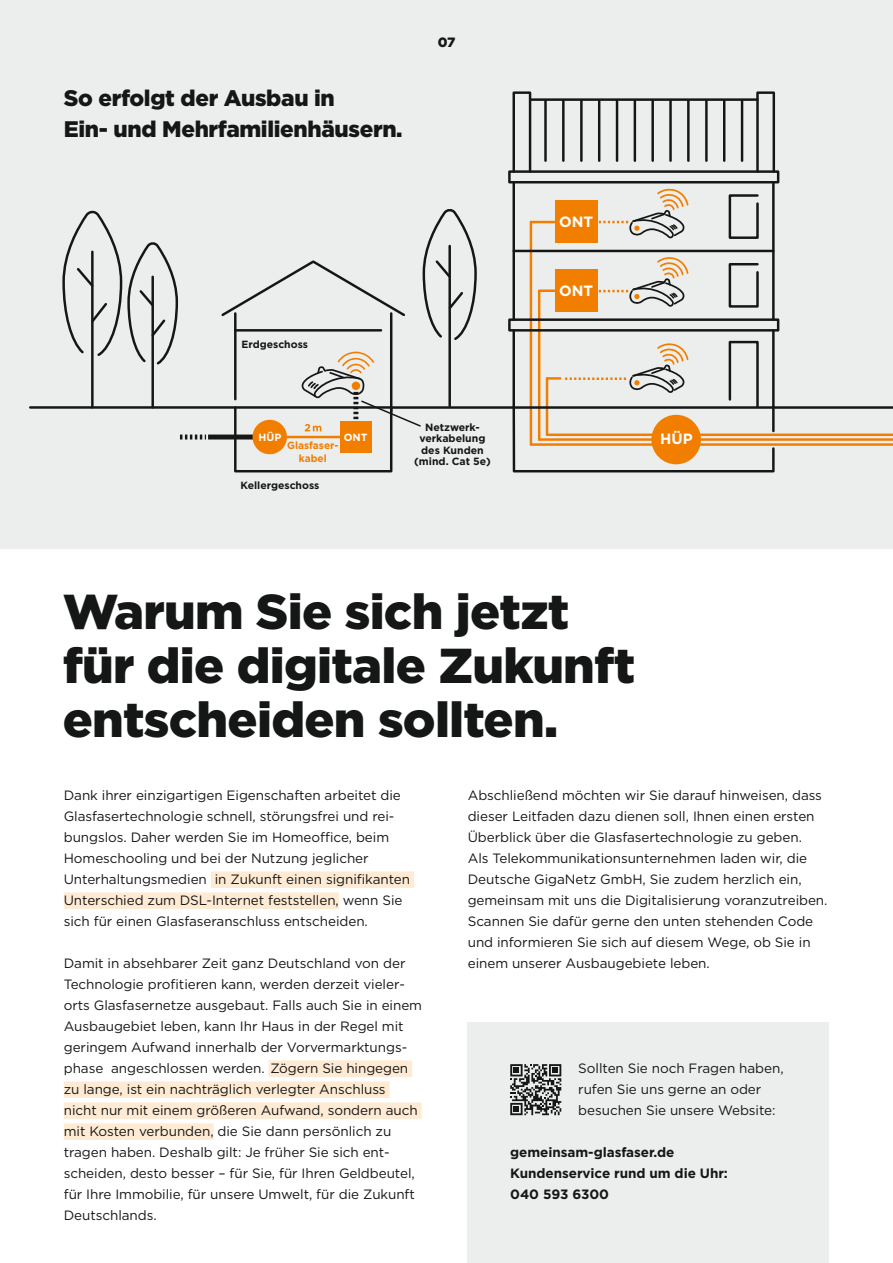
<style>
.page{position:relative;width:893px;height:1263px;background:#fff}
.page>*{position:absolute;margin:0;border:0;box-sizing:border-box;transform-origin:0 0}
.t1{font:900 49.05px/53.8px "Gotham";letter-spacing:-.015em;color:#151616}
.t2{font:900 22.5px/31.5px "Gotham";letter-spacing:-.015em;color:#151616}
.t3{font:700 14.85px "Gotham";color:#fff}
.t4{font:13.5px/21px "Gotham";letter-spacing:-.005em;color:#151616}
.t5{font:700 13.5px/21px "Gotham";letter-spacing:-.005em;color:#151616}
.t6{font:900 13.5px "Gotham";color:#151616}
.t7{font:700 10.5px/11.6px "Gotham";color:#151616;text-align:center}
.t8{font:700 10.35px "Gotham";color:#151616}
.t9{font:700 10.35px/12.1px "Gotham";color:#f27e00;text-align:center}
.t10{font:700 10.35px "Gotham";color:#fff}
</style>
<div class="page">
<div style="left:0;top:0;width:893px;height:548px;background:#eceded"></div>
<hr style="left:448px;top:246px;width:3px;height:160px;background:#151616">
<svg style="left:422px;top:209px;width:55px;height:133px"></svg>
<div style="left:756px;top:91px;width:19px;height:82px;border:2px solid #151616"></div>
<hr style="left:772px;top:330px;width:3px;height:77px;background:#151616">
<hr style="left:772px;top:182px;width:3px;height:138px;background:#151616">
<hr style="left:741px;top:101px;width:2px;height:60px;background:#151616">
<div style="left:508px;top:170px;width:271px;height:13px;border:2px solid #151616"></div>
<div style="left:512px;top:91px;width:19px;height:82px;border:2px solid #151616"></div>
<svg style="left:728px;top:263px;width:31px;height:45px"></svg>
<svg style="left:728px;top:194px;width:31px;height:45px"></svg>
<hr style="left:512px;top:330px;width:3px;height:77px;background:#151616">
<hr style="left:512px;top:182px;width:3px;height:138px;background:#151616">
<hr style="left:531px;top:98px;width:226px;height:3px;background:#151616">
<hr style="left:580px;top:101px;width:3px;height:60px;background:#151616">
<hr style="left:562px;top:101px;width:3px;height:60px;background:#151616">
<hr style="left:544px;top:101px;width:3px;height:60px;background:#151616">
<hr style="left:598px;top:101px;width:2px;height:60px;background:#151616">
<hr style="left:616px;top:101px;width:2px;height:60px;background:#151616">
<hr style="left:634px;top:101px;width:2px;height:60px;background:#151616">
<hr style="left:651px;top:101px;width:3px;height:60px;background:#151616">
<hr style="left:669px;top:101px;width:3px;height:60px;background:#151616">
<hr style="left:687px;top:101px;width:3px;height:60px;background:#151616">
<hr style="left:705px;top:101px;width:3px;height:60px;background:#151616">
<hr style="left:723px;top:101px;width:2px;height:60px;background:#151616">
<hr style="left:686px;top:438px;width:207px;height:3px;background:#f27e00">
<hr style="left:685px;top:433px;width:208px;height:3px;background:#f27e00">
<hr style="left:684px;top:443px;width:209px;height:3px;background:#f27e00">
<hr style="left:538px;top:291px;width:2px;height:149px;background:#f27e00">
<hr style="left:530px;top:222px;width:2px;height:222px;background:#f27e00">
<hr style="left:539px;top:289px;width:21px;height:3px;background:#f27e00">
<hr style="left:531px;top:221px;width:29px;height:2px;background:#f27e00">
<hr style="left:391px;top:406px;width:502px;height:3px;background:#151616">
<div style="left:508px;top:318px;width:271px;height:14px;border:2px solid #151616"></div>
<hr style="left:514px;top:250px;width:259px;height:2px;background:#151616">
<div style="left:555px;top:200px;width:42px;height:43px;background:#f27e00"></div>
<svg style="left:597px;top:188px;width:92px;height:50px"></svg>
<div style="left:555px;top:269px;width:42px;height:43px;background:#f27e00"></div>
<svg style="left:597px;top:257px;width:92px;height:50px"></svg>
<svg style="left:511px;top:340px;width:265px;height:133px"></svg>
<div style="left:651px;top:415px;width:50px;height:49px;background:#f27e00;border-radius:50%"></div>
<hr style="left:772px;top:407px;width:3px;height:24px;background:#151616">
<div style="left:234px;top:406px;width:158px;height:66px;border:2px solid #151616"></div>
<hr style="left:30px;top:406px;width:361px;height:3px;background:#151616">
<hr style="left:234px;top:313px;width:3px;height:86px;background:#151616">
<hr style="left:390px;top:313px;width:2px;height:99px;background:#151616">
<svg style="left:221px;top:260px;width:184px;height:58px"></svg>
<hr style="left:235px;top:329px;width:146px;height:3px;background:#151616">
<div style="left:340px;top:421px;width:32px;height:32px;background:#f27e00"></div>
<div style="left:208px;top:434px;width:77px;height:5px;background:#151616"></div>
<svg style="left:180px;top:434px;width:26px;height:5px"></svg>
<hr style="left:284px;top:436px;width:68px;height:2px;background:#f27e00">
<div style="left:253px;top:420px;width:34px;height:34px;background:#f27e00;border-radius:50%"></div>
<hr style="left:151px;top:277px;width:3px;height:130px;background:#151616">
<hr style="left:91px;top:252px;width:3px;height:155px;background:#151616">
<svg style="left:62px;top:210px;width:117px;height:157px"></svg>
<div style="left:468px;top:1022px;width:361px;height:241px;background:#eceded"></div>
<div style="left:211px;top:871px;width:203px;height:17px;background:#ffebd4"></div>
<div style="left:64px;top:892px;width:275px;height:17px;background:#ffebd4"></div>
<div style="left:269px;top:1060px;width:143px;height:17px;background:#ffebd4"></div>
<div style="left:64px;top:1081px;width:326px;height:17px;background:#ffebd4"></div>
<div style="left:64px;top:1102px;width:358px;height:17px;background:#ffebd4"></div>
<div style="left:64px;top:1123px;width:150px;height:17px;background:#ffebd4"></div>
<svg style="left:510px;top:1064px;width:51px;height:51px"></svg>
<svg style="left:301px;top:351px;width:121px;height:80px"></svg>
<h2 class="t2" style="left:64px;top:82px;width:340px">So erfolgt der Ausbau in<br>Ein- und Mehrfamilienhäusern.</h2>
<p class="t6" style="left:438px;top:33px;width:19px">07</p>
<p class="t8" style="left:241px;top:337px;width:68px">Erdgeschoss</p>
<p class="t10" style="left:259px;top:430px;width:24px">HÜP</p>
<p class="t10" style="left:344px;top:430px;width:25px">ONT</p>
<p class="t9" style="left:287px;top:440px;width:53px">Glasfaser&shy;kabel</p>
<p class="t8" style="left:240px;top:479px;width:81px">Kellergeschoss</p>
<p class="t7" style="left:414px;top:421px;width:78px">Netzwerk&shy;verkabelung des Kunden (mind. Cat 5e)</p>
<p class="t3" style="left:559px;top:212px;width:36px">ONT</p>
<p class="t3" style="left:559px;top:281px;width:36px">ONT</p>
<p class="t3" style="left:660px;top:429px;width:34px">HÜP</p>
<h1 class="t1" style="left:63px;top:584px;width:574px">Warum Sie sich jetzt für die digitale Zukunft entscheiden sollten.</h1>
<p class="t4" style="left:64px;top:784px;width:348px">Dank ihrer einzigartigen Eigenschaften arbeitet die Glasfasertechnologie schnell, störungsfrei und rei&shy;bungslos. Daher werden Sie im Homeoffice, beim Homeschooling und bei der Nutzung jeglicher Unterhaltungsmedien in Zukunft einen signifikanten Unterschied zum DSL-Internet feststellen, wenn Sie sich für einen Glasfaseranschluss entscheiden.</p>
<p class="t4" style="left:64px;top:953px;width:360px">Damit in absehbarer Zeit ganz Deutschland von der Technologie profitieren kann, werden derzeit vieler&shy;orts Glasfasernetze ausgebaut. Falls auch Sie in einem Ausbaugebiet leben, kann Ihr Haus in der Regel mit geringem Aufwand innerhalb der Vorvermarktungs&shy;phase angeschlossen werden. Zögern Sie hingegen zu lange, ist ein nachträglich verlegter Anschluss<br>nicht nur mit einem größeren Aufwand, sondern auch mit Kosten verbunden, die Sie dann persönlich zu tragen haben. Deshalb gilt: Je früher Sie sich ent&shy;scheiden, desto besser – für Sie, für Ihren Geldbeutel, für Ihre Immobilie, für unsere Umwelt, für die Zukunft Deutschlands.</p>
<p class="t4" style="left:468px;top:784px;width:361px">Abschließend möchten wir Sie darauf hinweisen, dass dieser Leitfaden dazu dienen soll, Ihnen einen ersten Überblick über die Glasfasertechnologie zu geben.<br>Als Telekommunikationsunternehmen laden wir, die Deutsche GigaNetz GmbH, Sie zudem herzlich ein, gemeinsam mit uns die Digitalisierung voranzutreiben.<br>Scannen Sie dafür gerne den unten stehenden Code und informieren Sie sich auf diesem Wege, ob Sie in einem unserer Ausbaugebiete leben.</p>
<p class="t4" style="left:578px;top:1057px;width:207px">Sollten Sie noch Fragen haben, rufen Sie uns gerne an oder besuchen Sie unsere Website:</p>
<p class="t5" style="left:510px;top:1142px;width:219px">gemeinsam-glasfaser.de<br>Kundenservice rund um die Uhr:<br>040 593 6300</p>
</div>
